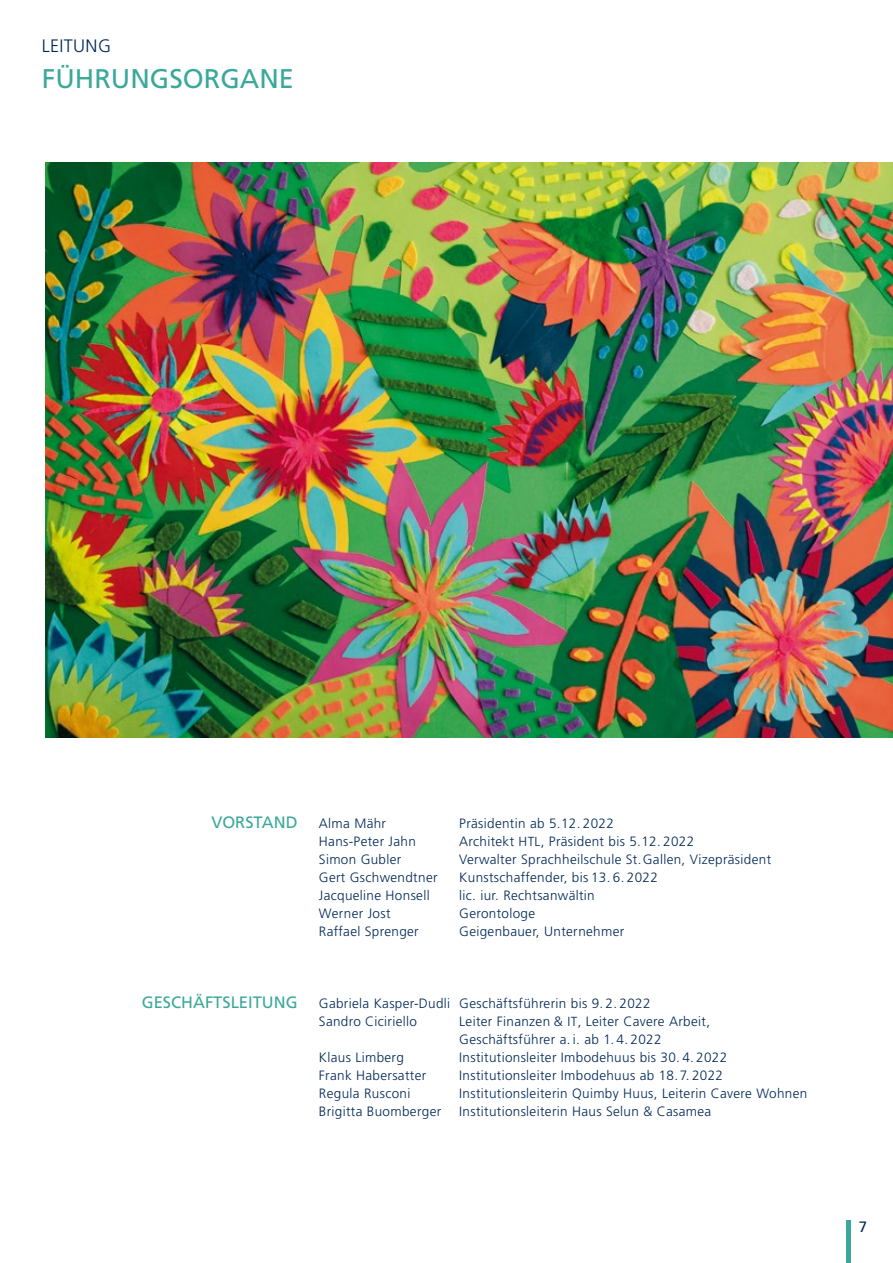
<style>
.page{position:relative;width:893px;height:1263px;background:#fff}
.page>*{position:absolute;margin:0;border:0;box-sizing:border-box;transform-origin:0 0}
.t1{font:27px "Frutiger LT Std";color:#3aa89b}
.t2{font:300 18px "Frutiger LT Std";letter-spacing:.02em;color:#002857}
.t3{font:16.5px "Frutiger LT Std";color:#3aa89b}
.t4{font:15px "Frutiger LT Std";color:#002857}
.t5{font:300 13.5px/18px "Frutiger LT Std";letter-spacing:.025em;color:#002857}
.s1{font-size:13.2px}
</style>
<div class="page">
<hr style="left:846px;top:1220px;width:4px;height:43px;background:#3aa89b">
<img style="left:46px;top:162px;width:847px;height:575px">
<h2 class="t2" style="left:42px;top:35px;width:71px">LEITUNG</h2>
<h1 class="t1" style="left:42px;top:63px;width:253px">FÜHRUNGSORGANE</h1>
<p class="t3" style="left:211px;top:813px;width:88px">VORSTAND</p>
<p class="t5" style="left:319px;top:814px;width:69px">Alma Mähr</p>
<p class="t5" style="left:459px;top:814px;width:156px">Präsidentin ab 5.12. 2022</p>
<p class="t5" style="left:319px;top:832px;width:98px">Hans-Peter Jahn</p>
<p class="t5" style="left:459px;top:832px;width:236px">Architekt <span class="s1">HTL</span>, Präsident bis 5.12. 2022</p>
<p class="t5" style="left:319px;top:850px;width:84px">Simon Gubler</p>
<p class="t5" style="left:459px;top:850px;width:313px">Verwalter Sprachheilschule St.Gallen, Vizepräsident</p>
<p class="t5" style="left:319px;top:868px;width:120px">Gert Gschwendtner</p>
<p class="t5" style="left:459px;top:868px;width:200px">Kunstschaffender, bis 13. 6. 2022</p>
<p class="t5" style="left:319px;top:886px;width:112px">Jacqueline Honsell</p>
<p class="t5" style="left:459px;top:886px;width:137px">lic. iur. Rechtsanwältin</p>
<p class="t5" style="left:319px;top:904px;width:73px">Werner Jost</p>
<p class="t5" style="left:459px;top:904px;width:77px">Gerontologe</p>
<p class="t5" style="left:319px;top:922px;width:101px">Raffael Sprenger</p>
<p class="t5" style="left:459px;top:922px;width:167px">Geigenbauer, Unternehmer</p>
<p class="t3" style="left:142px;top:992px;width:157px">GESCHÄFTSLEITUNG</p>
<p class="t5" style="left:319px;top:994px;width:333px">Gabriela Kasper-Dudli Geschäftsführerin bis 9. 2. 2022<br>Sandro Ciciriello</p>
<p class="t5" style="left:459px;top:1012px;width:252px">Leiter Finanzen &amp; <span class="s1">IT</span>, Leiter Cavere Arbeit,<br>Geschäftsführer a. i. ab 1. 4. 2022</p>
<p class="t5" style="left:319px;top:1048px;width:87px">Klaus Limberg</p>
<p class="t5" style="left:459px;top:1048px;width:270px">Institutionsleiter Imbodehuus bis 30. 4. 2022</p>
<p class="t5" style="left:319px;top:1066px;width:109px">Frank Habersatter</p>
<p class="t5" style="left:459px;top:1066px;width:265px">Institutionsleiter Imbodehuus ab 18.7. 2022</p>
<p class="t5" style="left:319px;top:1084px;width:93px">Regula Rusconi</p>
<p class="t5" style="left:459px;top:1084px;width:350px">Institutionsleiterin Quimby Huus, Leiterin Cavere Wohnen</p>
<p class="t5" style="left:319px;top:1102px;width:124px">Brigitta Buomberger</p>
<p class="t5" style="left:459px;top:1102px;width:254px">Institutionsleiterin Haus Selun &amp; Casamea</p>
<p class="t4" style="left:859px;top:1218px;width:10px">7</p>
</div>
